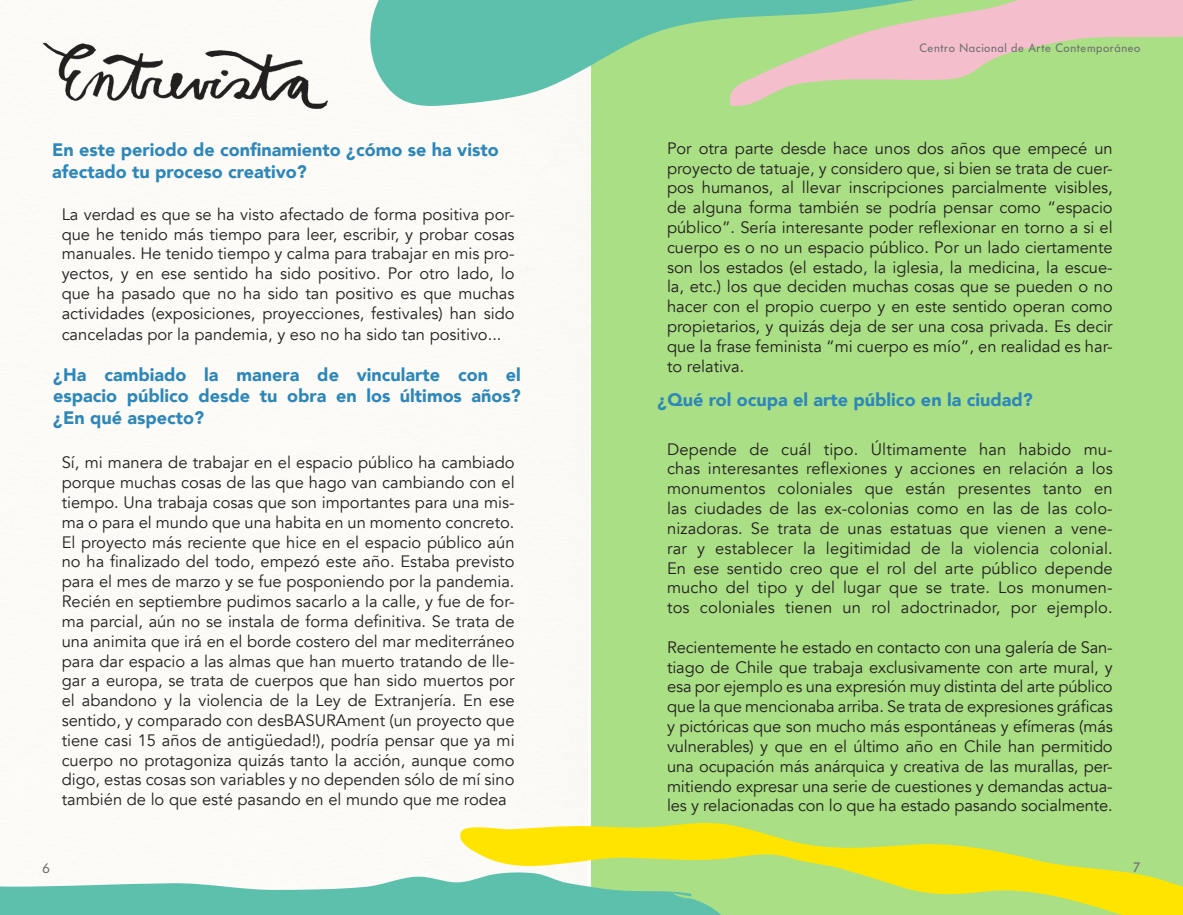
<style>
.page{position:relative;width:1183px;height:915px;background:#fff}
.page>*{position:absolute;margin:0;border:0;box-sizing:border-box;transform-origin:0 0}
.t1{font:900 18px/21.6px "Avenir";color:#2d87ba}
.t2{font:16.5px/19.8px "Avenir";color:#231f20;text-align:justify}
.t3{font:13.5px "Futura LUX";color:#6c6d70}
.t4{font:12px "Futura LUX";letter-spacing:.05em;color:#6c6d70}
</style>
<div class="page">
<div style="left:591px;top:0;width:591px;height:914px;background:#aadf85"></div>
<svg style="left:456px;top:820px;width:726px;height:94px"></svg>
<svg style="left:0;top:871px;width:797px;height:43px"></svg>
<svg style="left:363px;top:0;width:362px;height:109px;fill:#5dc0ad"></svg>
<svg style="left:725px;top:0;width:457px;height:106px"></svg>
<img style="left:37px;top:32px;width:299px;height:88px">
<p class="t1" style="left:52px;top:139px;width:448px">En este periodo de confinamiento ¿cómo se ha visto afectado tu proceso creativo?</p>
<p class="t2" style="left:62px;top:204px;width:454px">La verdad es que se ha visto afectado de forma positiva por&shy;que he tenido más tiempo para leer, escribir, y probar cosas manuales. He tenido tiempo y calma para trabajar en mis pro&shy;yectos, y en ese sentido ha sido positivo. Por otro lado, lo que ha pasado que no ha sido tan positivo es que muchas actividades (exposiciones, proyecciones, festivales) han sido</p>
<p class="t2" style="left:62px;top:325px;width:441px">canceladas por la pandemia, y eso no ha sido tan positivo...</p>
<p class="t1" style="left:53px;top:363px;width:469px;text-align:justify">¿Ha cambiado la manera de vincularte con el espacio público desde tu obra en los últimos años? ¿En qué aspecto?</p>
<p class="t2" style="left:62px;top:453px;width:454px">Sí, mi manera de trabajar en el espacio público ha cambiado porque muchas cosas de las que hago van cambiando con el tiempo. Una trabaja cosas que son importantes para una mis&shy;ma o para el mundo que una habita en un momento concreto.<br>El proyecto más reciente que hice en el espacio público aún no ha finalizado del todo, empezó este año. Estaba previsto para el mes de marzo y se fue posponiendo por la pandemia.<br>Recién en septiembre pudimos sacarlo a la calle, y fue de for&shy;ma parcial, aún no se instala de forma definitiva. Se trata de una animita que irá en el borde costero del mar mediterráneo para dar espacio a las almas que han muerto tratando de lle&shy;gar a europa, se trata de cuerpos que han sido muertos por el abandono y la violencia de la Ley de Extranjería. En ese sentido, y comparado con desBASURAment (un proyecto que tiene casi 15 años de antigüedad!), podría pensar que ya mi cuerpo no protagoniza quizás tanto la acción, aunque como digo, estas cosas son variables y no dependen sólo de mí sino también de lo que esté pasando en el mundo que me rodea</p>
<p class="t4" style="left:919px;top:40px;width:222px">Centro Nacional de Arte Contemporáneo</p>
<p class="t2" style="left:666px;top:138px;width:447px">Por otra parte desde hace unos dos años que empecé un proyecto de tatuaje, y considero que, si bien se trata de cuer&shy;pos humanos, al llevar inscripciones parcialmente visibles, de alguna forma también se podría pensar como “espacio público”. Sería interesante poder reflexionar en torno a si el cuerpo es o no un espacio público. Por un lado ciertamente son los estados (el estado, la iglesia, la medicina, la escue&shy;la, etc.) los que deciden muchas cosas que se pueden o no hacer con el propio cuerpo y en este sentido operan como propietarios, y quizás deja de ser una cosa privada. Es decir que la frase feminista “mi cuerpo es mío”, en realidad es har&shy;to relativa.</p>
<p class="t1" style="left:657px;top:388px;width:377px">¿Qué rol ocupa el arte público en la ciudad?</p>
<p class="t2" style="left:666px;top:439px;width:447px">Depende de cuál tipo. Últimamente han habido mu&shy;chas interesantes reflexiones y acciones en relación a los monumentos coloniales que están presentes tanto en las ciudades de las ex-colonias como en las de las colo&shy;nizadoras. Se trata de unas estatuas que vienen a vene&shy;rar y establecer la legitimidad de la violencia colonial.<br>En ese sentido creo que el rol del arte público depende mucho del tipo y del lugar que se trate. Los monumen&shy;tos coloniales tienen un rol adoctrinador, por ejemplo.</p>
<p class="t2" style="left:666px;top:637px;width:447px">Recientemente he estado en contacto con una galería de San&shy;tiago de Chile que trabaja exclusivamente con arte mural, y esa por ejemplo es una expresión muy distinta del arte público que la que mencionaba arriba. Se trata de expresiones gráficas y pictóricas que son mucho más espontáneas y efímeras (más vulnerables) y que en el último año en Chile han permitido una ocupación más anárquica y creativa de las murallas, per&shy;mitiendo expresar una serie de cuestiones y demandas actua&shy;les y relacionadas con lo que ha estado pasando socialmente.</p>
<p class="t3" style="left:43px;top:860px;width:9px">6</p>
<p class="t3" style="left:1132px;top:859px;width:9px">7</p>
</div>
